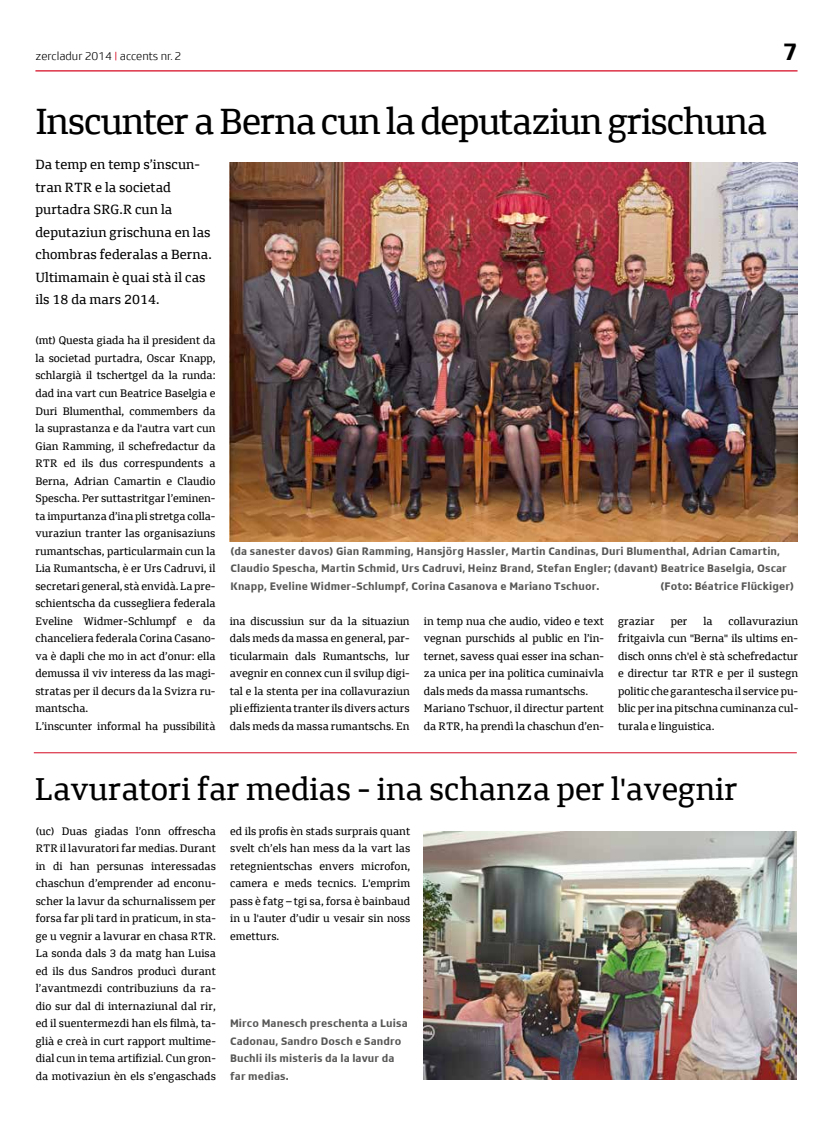
<style>
.page{position:relative;width:833px;height:1134px;background:#fff}
.page>*{position:absolute;margin:0;border:0;box-sizing:border-box;transform-origin:0 0}
.t1{font:37.5px "SRGSSR Type Serif";letter-spacing:-.03em;color:#000}
.t2{font:32.5px "SRGSSR Type Serif";color:#000}
.t3{font:700 25px "SRGSSR Type";color:#000}
.t4{font:13.75px/22.5px "SRGSSR Type Serif";letter-spacing:.005em;color:#000}
.t5{font:300 11.88px "SRGSSR Type";color:#000}
.t6{font:11.25px/17.5px "SRGSSR Type Serif";color:#000;text-align:justify}
.t7{font:700 11.25px/17.5px "SRGSSR Type";letter-spacing:.01em;color:#565655}
.s1{color:#d50920}
</style>
<div class="page">
<hr style="left:35px;top:70px;width:762px;height:1px;background:#d50920">
<hr style="left:34px;top:752px;width:763px;height:1px;background:#d50920">
<img style="left:230px;top:162px;width:567px;height:380px">
<img style="left:424px;top:831px;width:373px;height:248px">
<p class="t5" style="left:35px;top:50px;width:147px">zercladur 2014 <span class="s1">|</span> accents nr.2</p>
<h3 class="t3" style="left:783px;top:37px;width:16px">7</h3>
<h1 class="t1" style="left:35px;top:99px;width:733px">Inscunter a Berna cun la deputaziun grischuna</h1>
<p class="t4" style="left:35px;top:153px;width:178px">Da temp en temp s’inscun&shy;tran RTR e la societad purtadra SRG.R cun la deputaziun grischuna en las chombras federalas a Berna.<br>Ultimamain è quai stà il cas ils 18 da mars 2014.</p>
<p class="t6" style="left:35px;top:332px;width:181px;text-align:left">(mt) Questa giada ha il president da la societad purtadra, Oscar Knapp, schlargià il tschertgel da la runda: dad ina vart cun Beatrice Baselgia e Duri Blumenthal, commembers da la suprastanza e da l'autra vart cun Gian Ramming, il schefredactur da RTR ed ils dus correspundents a Berna, Adrian Camartin e Claudio Spescha. Per suttastritgar l’eminen&shy;ta impurtanza d’ina pli stretga colla&shy;vuraziun tranter las organisaziuns rumantschas, particularmain cun la Lia Rumantscha, è er Urs Cadruvi, il secretari general, stà envidà. La pre&shy;schientscha da cussegliera federala Eveline Widmer-Schlumpf e da chanceliera federala Corina Casano&shy;va è dapli che mo in act d’onur: ella demussa il viv interess da las magi&shy;stratas per il decurs da la Svizra ru&shy;mantscha.<br>L’inscunter informal ha pussibilità</p>
<p class="t7" style="left:230px;top:542px;width:558px">(da sanester davos) Gian Ramming, Hansjörg Hassler, Martin Candinas, Duri Blumenthal, Adrian Camartin,<br>Claudio Spescha, Martin Schmid, Urs Cadruvi, Heinz Brand, Stefan Engler; (davant) Beatrice Baselgia, Oscar<br>Knapp, Eveline Widmer-Schlumpf, Corina Casanova e Mariano Tschuor.</p>
<p class="t7" style="left:660px;top:577px;width:135px">(Foto: Béatrice Flückiger)</p>
<p class="t6" style="left:230px;top:612px;width:182px">ina discussiun sur da la situaziun dals meds da massa en general, par&shy;ticularmain dals Rumantschs, lur avegnir en connex cun il svilup digi&shy;tal e la stenta per ina collavuraziun pli effizienta tranter ils divers acturs dals meds da massa rumantschs. En</p>
<p class="t6" style="left:424px;top:612px;width:181px;text-align:left">in temp nua che audio, video e text vegnan purschids al public en l’in&shy;ternet, savess quai esser ina schan&shy;za unica per ina politica cuminaivla dals meds da massa rumantschs.<br>Mariano Tschuor, il directur partent da RTR, ha prendì la chaschun d’en-</p>
<p class="t6" style="left:618px;top:612px;width:38px">graziar</p>
<p class="t6" style="left:670px;top:612px;width:18px">per</p>
<p class="t6" style="left:703px;top:612px;width:11px">la</p>
<p class="t6" style="left:618px;top:612px;width:182px;text-indent:110px">collavuraziun fritgaivla cun "Berna" ils ultims en&shy;disch onns ch'el è stà schefredactur e directur tar RTR e per il sustegn politic che garantescha il service pu&shy;blic per ina pitschna cuminanza cul&shy;turala e linguistica.</p>
<h2 class="t2" style="left:35px;top:769px;width:704px">Lavuratori far medias - ina schanza per l'avegnir</h2>
<p class="t6" style="left:36px;top:822px;width:182px">(uc) Duas giadas l’onn offrescha RTR il lavuratori far medias. Durant in di han persunas interessadas chaschun d’emprender ad enconu&shy;scher la lavur da schurnalissem per forsa far pli tard in praticum, in sta&shy;ge u vegnir a lavurar en chasa RTR.<br>La sonda dals 3 da matg han Luisa ed ils dus Sandros producì durant l’avantmezdi contribuziuns da ra&shy;dio sur dal di internaziunal dal rir, ed il suentermezdi han els filmà, ta&shy;glià e creà in curt rapport multime&shy;dial cun in tema artifizial. Cun gron&shy;da motivaziun èn els s’engaschads</p>
<p class="t6" style="left:230px;top:822px;width:182px">ed ils profis èn stads surprais quant svelt ch’els han mess da la vart las retegnientschas envers microfon, camera e meds tecnics. L'emprim pass è fatg – tgi sa, forsa è bainbaud in u l'auter d’udir u vesair sin noss emetturs.</p>
<p class="t7" style="left:230px;top:1014px;width:179px">Mirco Manesch preschenta a Luisa<br>Cadonau, Sandro Dosch e Sandro<br>Buchli ils misteris da la lavur da far medias.</p>
</div>
